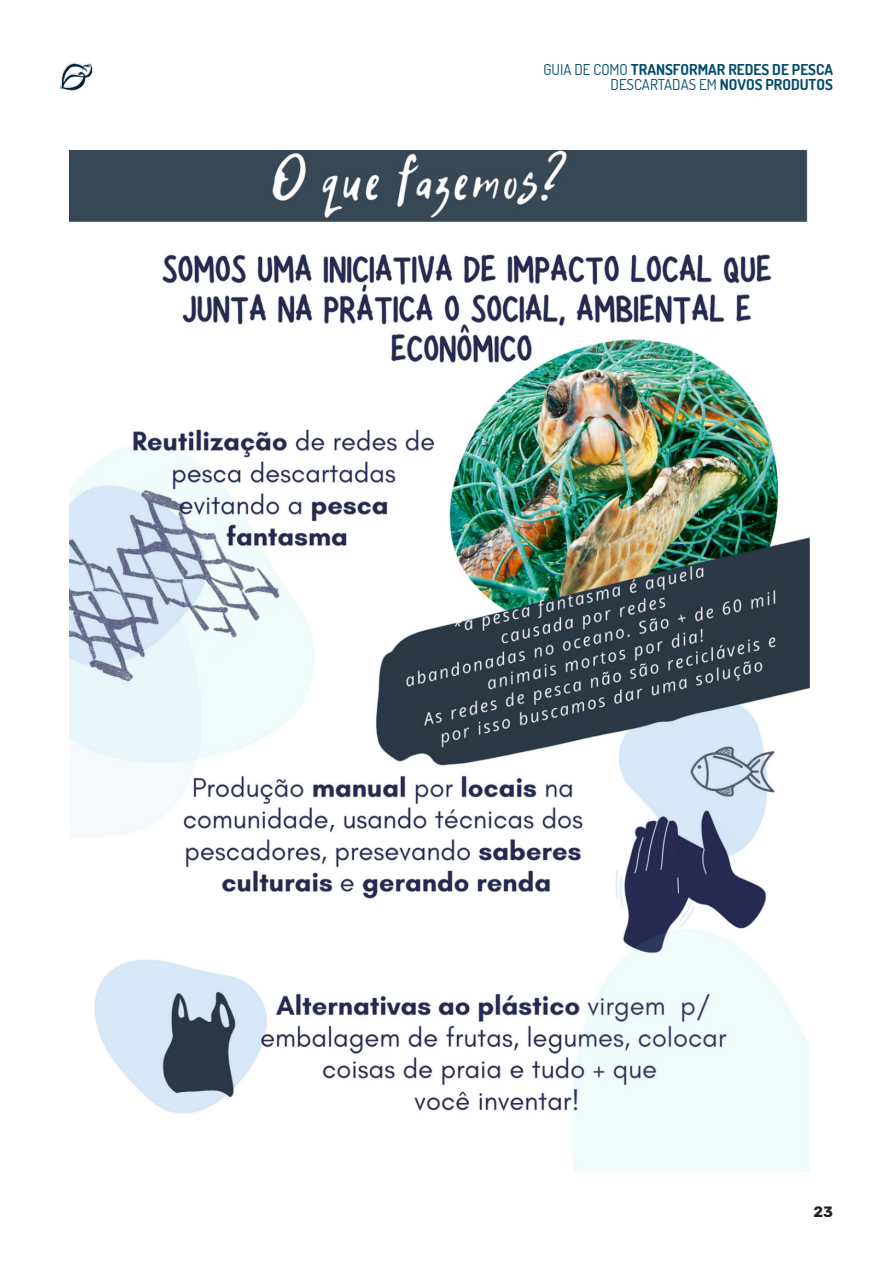
<style>
.page{position:relative;width:893px;height:1263px;background:#fff}
.page>*{position:absolute;margin:0;border:0;box-sizing:border-box;transform-origin:0 0}
.t1{font:700 15px "Dosis";color:#004b6c}
.t2{font:15px "Dosis";color:#004b6c}
.t3{font:700 15px "Rubik";color:#231f20}
.s1{font-weight:400}
.s2{font-weight:700}
</style>
<div class="page">
<img style="left:60px;top:62px;width:33px;height:29px">
<img style="left:69px;top:150px;width:741px;height:1021px">
<p class="t1" style="left:543px;top:60px;width:291px"><span class="s1">GUIA DE COMO</span> TRANSFORMAR REDES DE PESCA</p>
<p class="t2" style="left:611px;top:75px;width:224px">DESCARTADAS EM <span class="s2">NOVOS PRODUTOS</span></p>
<p class="t3" style="left:813px;top:1203px;width:21px">23</p>
</div>
